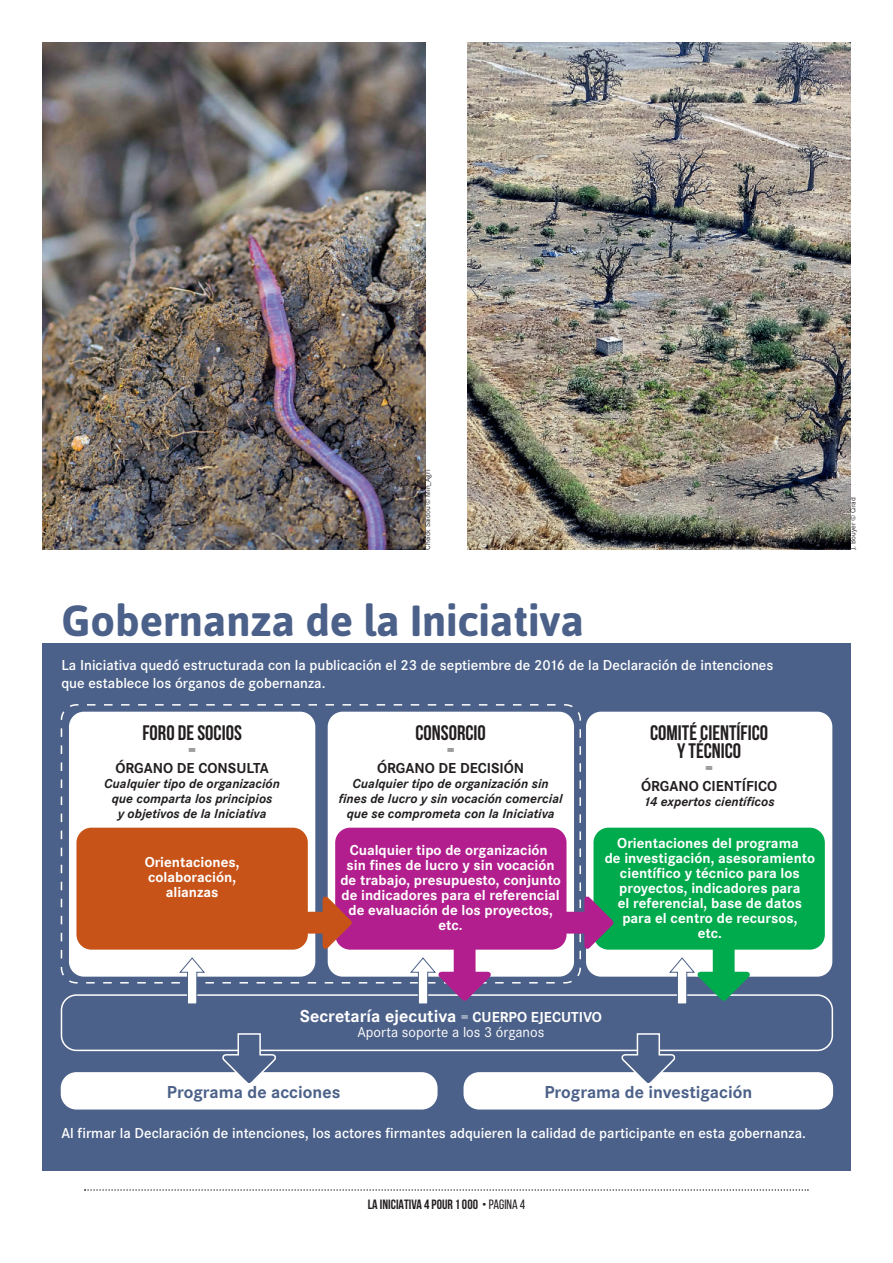
<style>
.page{position:relative;width:893px;height:1263px;background:#fff}
.page>*{position:absolute;margin:0;border:0;box-sizing:border-box;transform-origin:0 0}
.t1{font:700 43.5px "Asap";letter-spacing:-.005em;color:#4c6189}
.t2{font:700 21px/18px "Bebas Neue";color:#231f20;text-align:center}
.t3{font:700 18px "Corporate S";color:#4c6189}
.t4{font:700 18px "Corporate S";color:#fff}
.t5{font:700 15px/15px "Corporate S";color:#fff;text-align:center}
.t6{font:600 15px/18px "Corporate S";color:#fff}
.t7{font:700 15px "Corporate S";color:#231f20}
.t8{font:15px "Corporate S";color:#fff}
.t9{font:15px "Corporate S";color:#231f20}
.t10{font:italic 700 13.5px/15px "Corporate S";color:#231f20;text-align:center}
.t11{font:700 13.5px "Bebas Neue";color:#231f20}
.t12{font:7.5px "Corporate S";color:#231f20}
.s1{font-weight:400;font-size:15px}
.s2{font-size:15px}
.s3{font-weight:400}
</style>
<div class="page">
<svg style="left:84px;top:1189px;width:725px;height:2px"></svg>
<img style="left:468px;top:43px;width:382px;height:507px">
<img style="left:43px;top:43px;width:382px;height:507px">
<div style="left:43px;top:643px;width:807px;height:528px;background:#4c6189"></div>
<div style="left:61px;top:704px;width:520px;height:279px;border:2px dashed #fff;border-radius:15px"></div>
<div style="left:69px;top:712px;width:246px;height:265px;background:#fff;border-radius:15px"></div>
<div style="left:76px;top:828px;width:232px;height:122px;background:#c75318;border-radius:15px"></div>
<div style="left:328px;top:712px;width:246px;height:265px;background:#fff;border-radius:15px"></div>
<div style="left:61px;top:994px;width:772px;height:57px;border:2px solid #fff;border-radius:15px"></div>
<div style="left:61px;top:1073px;width:376px;height:36px;background:#fff;border-radius:15px"></div>
<div style="left:61px;top:1072px;width:377px;height:37px;border:2px solid #fff;border-radius:15px"></div>
<div style="left:464px;top:1073px;width:368px;height:36px;background:#fff;border-radius:15px"></div>
<div style="left:463px;top:1072px;width:370px;height:37px;border:2px solid #fff;border-radius:15px"></div>
<div style="left:586px;top:712px;width:246px;height:265px;background:#fff;border-radius:15px"></div>
<div style="left:593px;top:828px;width:232px;height:122px;background:#00ab4d;border-radius:15px"></div>
<div style="left:335px;top:828px;width:231px;height:122px;background:#b21e8d;border-radius:15px"></div>
<svg style="left:556px;top:897px;width:57px;height:52px"></svg>
<svg style="left:221px;top:1033px;width:56px;height:50px"></svg>
<svg style="left:620px;top:1033px;width:56px;height:50px"></svg>
<svg style="left:297px;top:897px;width:55px;height:52px"></svg>
<svg style="left:178px;top:957px;width:28px;height:47px"></svg>
<svg style="left:409px;top:949px;width:82px;height:55px"></svg>
<svg style="left:668px;top:949px;width:82px;height:55px"></svg>
<p class="t12" style="left:423px;top:550px;width:81px;rotate:-90deg">Cheick Saidou © Min_Agri</p>
<h1 class="t1" style="left:61px;top:603px;width:524px">Gobernanza de la Iniciativa</h1>
<p class="t6" style="left:61px;top:656px;width:713px">La Iniciativa quedó estructurada con la publicación el 23 de septiembre de 2016 de la Declaración de intenciones que establece los órganos de gobernanza.</p>
<h2 class="t2" style="left:142px;top:724px;width:101px">FORO DESOCIOS</h2>
<p class="t9" style="left:188px;top:741px;width:9px">=</p>
<p class="t7" style="left:115px;top:759px;width:155px">ÓRGANO DE CONSULTA</p>
<p class="t10" style="left:104px;top:776px;width:177px">Cualquier tipo de organización que comparta los principios<br>y objetivos de la Iniciativa</p>
<p class="t5" style="left:145px;top:855px;width:96px">Orientaciones, colaboración, alianzas</p>
<h2 class="t2" style="left:415px;top:724px;width:72px">CONSORCIO</h2>
<p class="t9" style="left:447px;top:741px;width:9px">=</p>
<p class="t7" style="left:377px;top:759px;width:149px">ÓRGANO DE DECISIÓN</p>
<p class="t10" style="left:339px;top:776px;width:225px">Cualquier tipo de organización sin fines de lucro y sin vocación comercial que se comprometa con la Iniciativa</p>
<h2 class="t2" style="left:650px;top:724px;width:120px">COMITÉ CIENTÍFICO<br>YTÉCNICO</h2>
<p class="t9" style="left:705px;top:759px;width:9px">=</p>
<p class="t7" style="left:641px;top:777px;width:138px">ÓRGANO CIENTÍFICO</p>
<p class="t10" style="left:644px;top:794px;width:132px">14 expertos científicos</p>
<p class="t5" style="left:340px;top:843px;width:222px">Cualquier tipo de organización sin fines de lucro y sin vocación de trabajo, presupuesto, conjunto de indicadores para el referencial de evaluación de los proyectos, etc.</p>
<p class="t5" style="left:605px;top:836px;width:212px">Orientaciones del programa<br>de investigación, asesoramiento científico y técnico para los proyectos, indicadores para<br>el referencial, base de datos para el centro de recursos,<br>etc.</p>
<p class="t4" style="left:300px;top:1006px;width:303px">Secretaría ejecutiva <span class="s1">=</span> <span class="s2">CUERPO EJECUTIVO</span></p>
<p class="t8" style="left:357px;top:1023px;width:188px">Aporta soporte a los 3 órganos</p>
<p class="t3" style="left:167px;top:1082px;width:175px">Programa de acciones</p>
<p class="t3" style="left:544px;top:1082px;width:209px">Programa de investigación</p>
<p class="t6" style="left:61px;top:1124px;width:746px">Al firmar la Declaración de intenciones, los actores firmantes adquieren la calidad de participante en esta gobernanza.</p>
<p class="t11" style="left:368px;top:1197px;width:159px">LA INICIATIVA 4POUR 1000 <span class="s3">• pagINA 4</span></p>
<p class="t12" style="left:848px;top:550px;width:54px;rotate:-90deg">J. Bouyer © Cirad</p>
</div>
